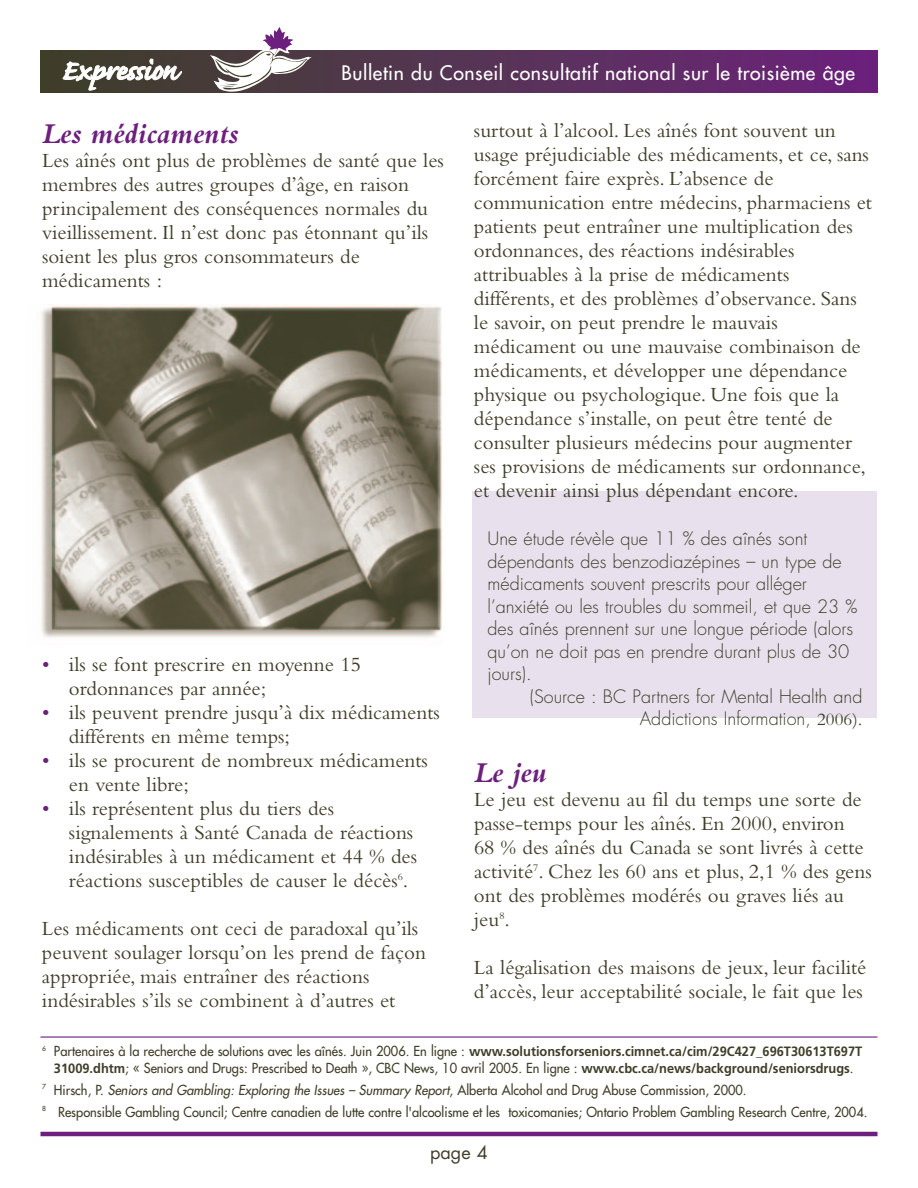
<style>
.page{position:relative;width:918px;height:1188px;background:#fff}
.page>*{position:absolute;margin:0;border:0;box-sizing:border-box;transform-origin:0 0}
.t1{font:italic 700 30px "Bembo";color:#6c1f7d}
.t2{font:21px/24px "Bembo";color:#3e3e29}
.t3{font:19.5px "Futura";letter-spacing:.03em;color:#fff}
.t4{font:300 18px/22.5px "Futura";color:#3e3e29}
.t5{font:18px "Futura";color:#3e3e29}
.t6{font:13.5px/16.5px "Futura";color:#3e3e29;text-align:center;scale:.95 1}
.s1{color:#6c1f7d}
.s2{font-family:"Bembo";font-weight:400}
.s3{font-family:"Frutiger";font-weight:700}
.s4{font-style:italic}
</style>
<div class="page">
<svg style="left:40px;top:51px;width:838px;height:41px;background:#592f5a"></svg>
<svg style="left:209px;top:27px;width:103px;height:65px"></svg>
<svg style="left:63px;top:59px;width:119px;height:31px"></svg>
<hr style="left:40px;top:1132px;width:838px;height:4px;background:#6c1f7d">
<div style="left:472px;top:491px;width:406px;height:227px;background:#e8e0ed"></div>
<img style="left:41px;top:306px;width:401px;height:332px">
<hr style="left:40px;top:1036px;width:838px;height:2px;background:#6c1f7d">
<p class="t3" style="left:342px;top:63px;width:515px">Bulletin du Conseil consultatif national sur le troisième âge</p>
<h1 class="t1" style="left:42px;top:123px;width:198px">Les médicaments</h1>
<p class="t2" style="left:42px;top:151px;width:403px">Les aînés ont plus de problèmes de santé que les membres des autres groupes d’âge, en raison principalement des conséquences normales du vieillissement. Il n’est donc pas étonnant qu’ils soient les plus gros consommateurs de médicaments :</p>
<p class="t2" style="left:69px;top:655px;width:294px;text-indent:-27px"><span class="s1">•</span> ils se font prescrire en moyenne 15 ordonnances par année;</p>
<p class="t2" style="left:69px;top:703px;width:372px;text-indent:-27px"><span class="s1">•</span> ils peuvent prendre jusqu’à dix médicaments différents en même temps;</p>
<p class="t2" style="left:69px;top:751px;width:361px;text-indent:-27px"><span class="s1">•</span> ils se procurent de nombreux médicaments en vente libre;</p>
<p class="t2" style="left:69px;top:799px;width:350px;text-indent:-27px"><span class="s1">•</span> ils représentent plus du tiers des signalements à Santé Canada de réactions indésirables à un médicament et 44 % des réactions susceptibles de causer le décès<sup>6</sup>.</p>
<p class="t2" style="left:42px;top:919px;width:386px">Les médicaments ont ceci de paradoxal qu’ils peuvent soulager lorsqu’on les prend de façon appropriée, mais entraîner des réactions indésirables s’ils se combinent à d’autres et</p>
<p class="t2" style="left:474px;top:121px;width:400px">surtout à l’alcool. Les aînés font souvent un usage préjudiciable des médicaments, et ce, sans forcément faire exprès. L’absence de communication entre médecins, pharmaciens et patients peut entraîner une multiplication des ordonnances, des réactions indésirables attribuables à la prise de médicaments différents, et des problèmes d’observance. Sans le savoir, on peut prendre le mauvais médicament ou une mauvaise combinaison de médicaments, et développer une dépendance physique ou psychologique. Une fois que la dépendance s’installe, on peut être tenté de consulter plusieurs médecins pour augmenter ses provisions de médicaments sur ordonnance, et devenir ainsi plus dépendant encore.</p>
<p class="t4" style="left:488px;top:529px;width:371px">Une étude révèle que 11 % des aînés sont dépendants des benzodiazépines – un type de médicaments souvent prescrits pour alléger l’anxiété ou les troubles du sommeil, et que 23 % des aînés prennent sur une longue période (alors qu’on ne doit pas en prendre durant plus de 30 jours).</p>
<p class="t4" style="left:530px;top:686px;width:334px;text-align:right">(Source : BC Partners for Mental Health and<br>Addictions Information, <span class="s2">2006).</span></p>
<h1 class="t1" style="left:474px;top:762px;width:74px">Le jeu</h1>
<p class="t2" style="left:474px;top:790px;width:399px">Le jeu est devenu au fil du temps une sorte de passe-temps pour les aînés. En 2000, environ<br>68 % des aînés du Canada se sont livrés à cette activité<sup>7</sup>. Chez les 60 ans et plus, 2,1 % des gens ont des problèmes modérés ou graves liés au jeu<sup>8</sup>.</p>
<p class="t2" style="left:474px;top:958px;width:394px">La légalisation des maisons de jeux, leur facilité d’accès, leur acceptabilité sociale, le fait que les</p>
<p class="t6" style="left:42px;top:1044px;width:865px"><sup>6</sup> Partenaires à la recherche de solutions avec les aînés. Juin 2006. En ligne : <span class="s3">www.solutionsforseniors.cimnet.ca/cim/29C427_696T30613T697T<br>31009.dhtm</span>; « Seniors and Drugs: Prescribed to Death », CBC News, 10 avril 2005. En ligne : <span class="s3">www.cbc.ca/news/background/seniorsdrugs</span>.</p>
<p class="t6" style="left:42px;top:1080px;width:870px;line-height:21.9px;text-align:left"><sup>7</sup> Hirsch, P. <span class="s4">Seniors and Gambling: Exploring the Issues – Summary Report</span>, Alberta Alcohol and Drug Abuse Commission, 2000.<br><sup>8</sup> Responsible Gambling Council; Centre canadien de lutte contre l'alcoolisme et les toxicomanies; Ontario Problem Gambling Research Centre, 2004.</p>
<p class="t5" style="left:430px;top:1144px;width:59px">page 4</p>
</div>
